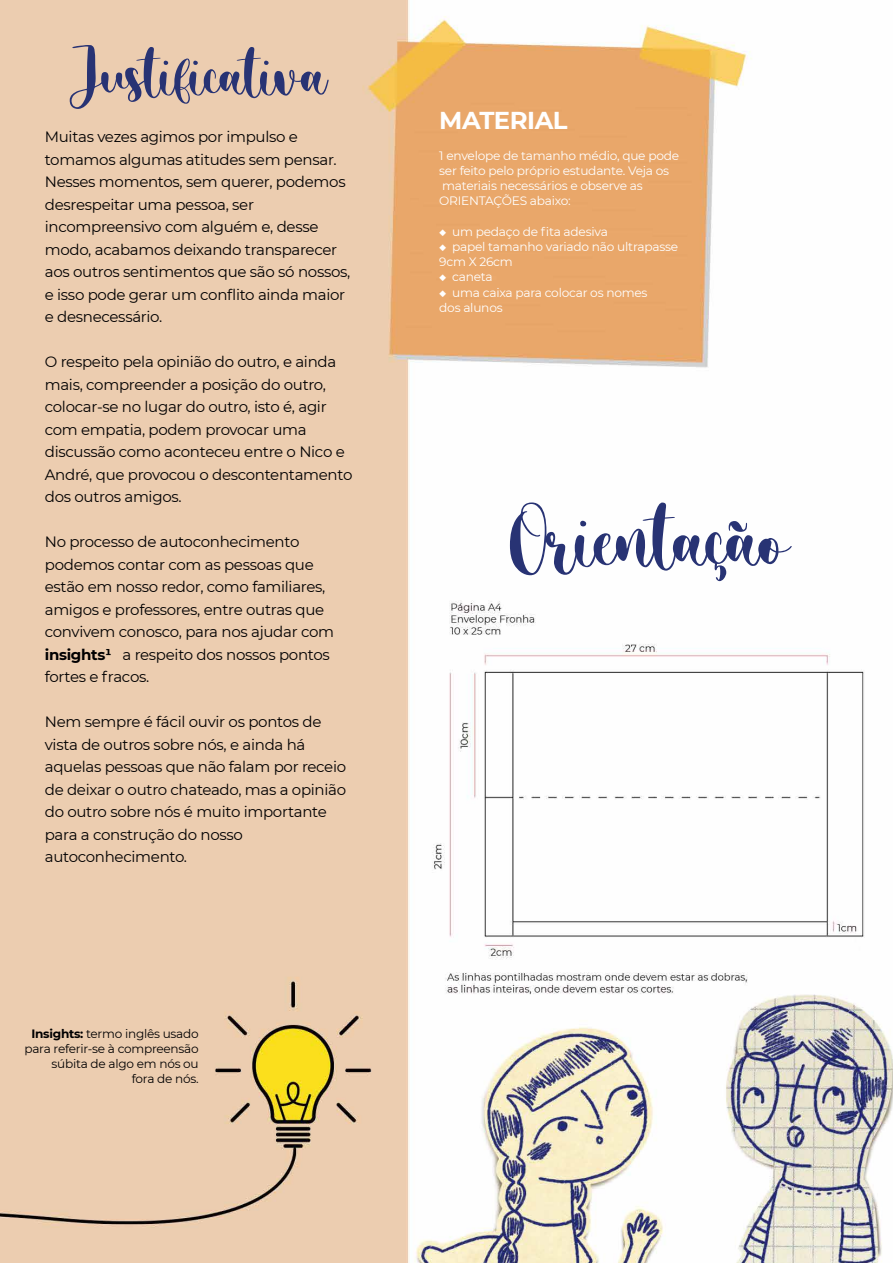
<style>
.page{position:relative;width:893px;height:1263px;background:#fff}
.page>*{position:absolute;margin:0;border:0;box-sizing:border-box;transform-origin:0 0}
.t1{font:74.55px "Warmesty";letter-spacing:-.02em;color:#283374}
.t2{font:56.1px "Warmesty";letter-spacing:-.02em;color:#283374}
.t3{font:700 24.3px "Montserrat";letter-spacing:-.02em;color:#fff}
.t4{font:15px/22.5px "Montserrat";letter-spacing:-.02em;color:#010001}
.t5{font:12.15px/15.3px "Montserrat";letter-spacing:-.02em;color:#fff}
.t6{font:12.15px/15px "Montserrat";letter-spacing:-.02em;color:#010001;text-align:right}
.s1{font-weight:700}
</style>
<div class="page">
<img style="left:0;top:0;width:893px;height:1263px">
<h2 class="t2" style="left:71px;top:25px;width:258px">Justificativa</h2>
<p class="t4" style="left:45px;top:125px;width:307px">Muitas vezes agimos por impulso e tomamos algumas atitudes sem pensar.<br>Nesses momentos, sem querer, podemos desrespeitar uma pessoa, ser incompreensivo com alguém e, desse modo, acabamos deixando transparecer aos outros sentimentos que são só nossos, e isso pode gerar um conflito ainda maior e desnecessário.</p>
<p class="t4" style="left:45px;top:350px;width:309px">O respeito pela opinião do outro, e ainda mais, compreender a posição do outro, colocar-se no lugar do outro, isto é, agir com empatia, podem provocar uma discussão como aconteceu entre o Nico e André, que provocou o descontentamento dos outros amigos.</p>
<p class="t4" style="left:45px;top:530px;width:291px">No processo de autoconhecimento podemos contar com as pessoas que estão em nosso redor, como familiares, amigos e professores, entre outras que convivem conosco, para nos ajudar com <span class="s1">insights¹</span> a respeito dos nossos pontos fortes e fracos.</p>
<p class="t4" style="left:45px;top:710px;width:303px">Nem sempre é fácil ouvir os pontos de vista de outros sobre nós, e ainda há aquelas pessoas que não falam por receio de deixar o outro chateado, mas a opinião do outro sobre nós é muito importante para a construção do nosso autoconhecimento.</p>
<p class="t6" style="left:24px;top:1025px;width:176px"><span class="s1">Insights:</span> termo inglês usado para referir-se à compreensão súbita de algo em nós ou<br>fora de nós.</p>
<h3 class="t3" style="left:439px;top:103px;width:130px">MATERIAL</h3>
<p class="t5" style="left:439px;top:147px;width:241px">1 envelope de tamanho médio, que pode ser feito pelo próprio estudante. Veja os materiais necessários e observe as ORIENTAÇÕES abaixo:</p>
<p class="t5" style="left:439px;top:223px;width:170px">◆ um pedaço de fita adesiva</p>
<p class="t5" style="left:439px;top:239px;width:240px">◆ papel tamanho variado não ultrapasse<br>9cm X 26cm</p>
<p class="t5" style="left:439px;top:269px;width:55px">◆ caneta</p>
<p class="t5" style="left:439px;top:284px;width:210px">◆ uma caixa para colocar os nomes dos alunos</p>
<h1 class="t1" style="left:509px;top:474px;width:282px">Orientação</h1>
</div>
